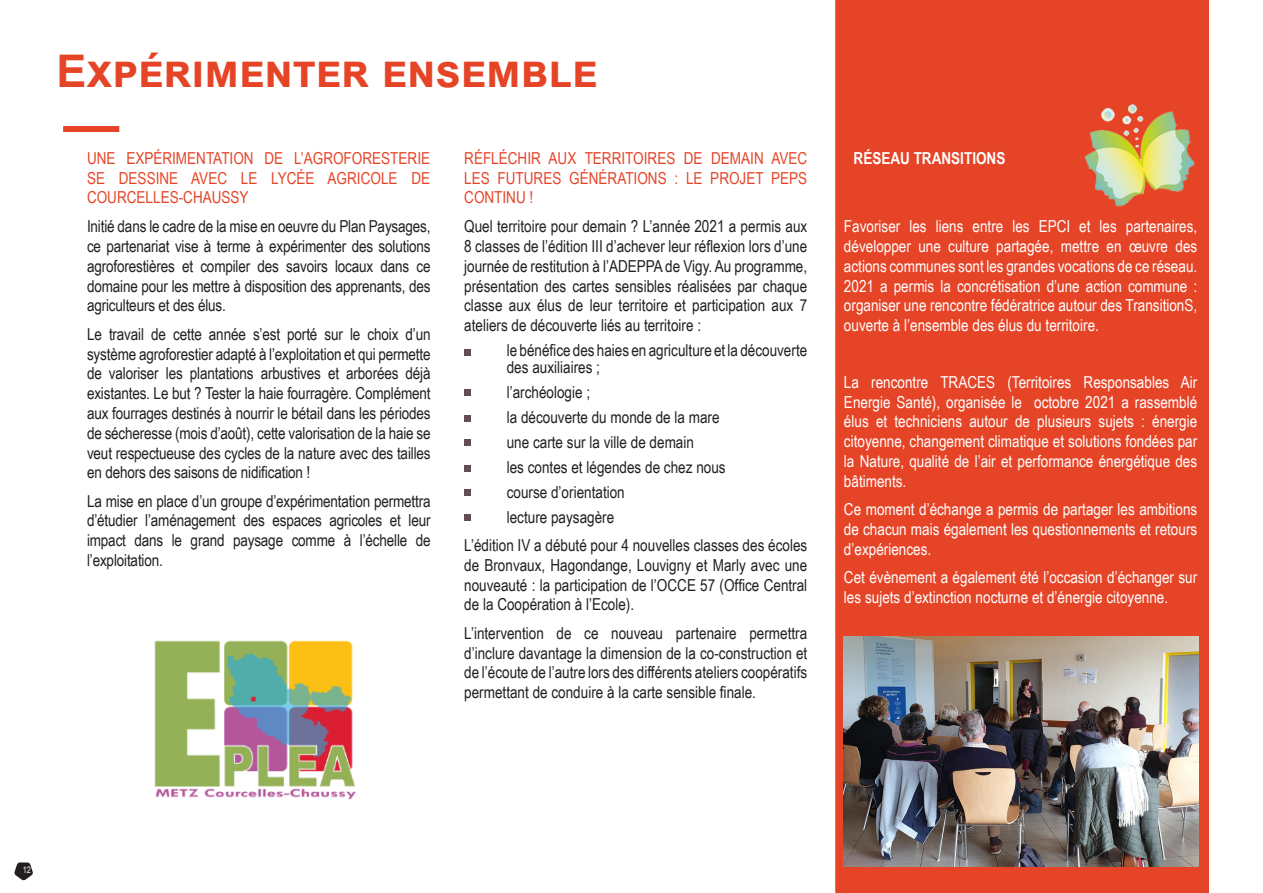
<style>
.page{position:relative;width:1263px;height:893px;background:#fff}
.page>*{position:absolute;margin:0;border:0;box-sizing:border-box;transform-origin:0 0}
.t1{font:700 45px "Arial";color:#e64427}
.TEXTE_COURANT{font:16.5px/19.8px "Arial Narrow";color:#231f20;text-align:justify}
.TEXTE_COURANT-2{font:16.5px/19.8px "Arial Narrow";color:#fff;text-align:justify}
.TEXTE_COURANT-3{font:16.5px/19.8px "Arial Narrow";color:#e64427;text-align:justify}
.TEXTE_COURANT-4{font:700 16.5px "Arial Narrow";color:#fff}
.t2{font:9px "Arial Narrow";color:#fff}
</style>
<div class="page">
<div style="left:63px;top:126px;width:56px;height:6px;background:#e64427"></div>
<svg style="left:14px;top:862px;width:19px;height:18px"></svg>
<div style="left:835px;top:0;width:374px;height:893px;background:#e64427"></div>
<img style="left:1083px;top:102px;width:111px;height:109px">
<img style="left:844px;top:636px;width:355px;height:230px">
<div style="left:464px;top:389px;width:6px;height:7px;background:#624e50"></div>
<div style="left:464px;top:415px;width:6px;height:7px;background:#624e50"></div>
<div style="left:464px;top:439px;width:6px;height:7px;background:#624e50"></div>
<div style="left:464px;top:465px;width:6px;height:7px;background:#624e50"></div>
<div style="left:464px;top:489px;width:6px;height:7px;background:#624e50"></div>
<div style="left:464px;top:514px;width:6px;height:7px;background:#624e50"></div>
<svg style="left:464px;top:350px;width:6px;height:6px"></svg>
<img style="left:154px;top:640px;width:202px;height:160px">
<p class="t1" style="left:56px;top:39px;width:542px">Expérimenter ensemble</p>
<p class="TEXTE_COURANT-3" style="left:87px;top:147px;width:345px">UNE EXPÉRIMENTATION DE L’AGROFORESTERIE SE DESSINE AVEC LE LYCÉE AGRICOLE DE COURCELLES-CHAUSSY</p>
<p class="TEXTE_COURANT" style="left:87px;top:216px;width:345px">Initié dans le cadre de la mise en oeuvre du Plan Paysages, ce partenariat vise à terme à expérimenter des solutions agroforestières et compiler des savoirs locaux dans ce domaine pour les mettre à disposition des apprenants, des agriculteurs et des élus.</p>
<p class="TEXTE_COURANT" style="left:87px;top:323px;width:345px">Le travail de cette année s’est porté sur le choix d’un système agroforestier adapté à l’exploitation et qui permette de valoriser les plantations arbustives et arborées déjà existantes. Le but ? Tester la haie fourragère. Complément aux fourrages destinés à nourrir le bétail dans les périodes de sécheresse (mois d’août), cette valorisation de la haie se veut respectueuse des cycles de la nature avec des tailles en dehors des saisons de nidification !</p>
<p class="TEXTE_COURANT" style="left:87px;top:490px;width:345px">La mise en place d’un groupe d’expérimentation permettra d’étudier l’aménagement des espaces agricoles et leur impact dans le grand paysage comme à l’échelle de l’exploitation.</p>
<p class="TEXTE_COURANT-3" style="left:464px;top:147px;width:345px">RÉFLÉCHIR AUX TERRITOIRES DE DEMAIN AVEC LES FUTURES GÉNÉRATIONS : LE PROJET PEPS CONTINU !</p>
<p class="TEXTE_COURANT-4" style="left:853px;top:145px;width:153px">RÉSEAU TRANSITIONS</p>
<p class="TEXTE_COURANT" style="left:464px;top:216px;width:345px">Quel territoire pour demain ? L’année 2021 a permis aux 8 classes de l’édition III d’achever leur réflexion lors d’une journée de restitution à l’ADEPPA de Vigy. Au programme, présentation des cartes sensibles réalisées par chaque classe aux élus de leur territoire et participation aux 7 ateliers de découverte liés au territoire :</p>
<p class="TEXTE_COURANT" style="left:507px;top:342px;width:302px;line-height:16.5px">le bénéfice des haies en agriculture et la découverte des auxiliaires ;</p>
<p class="TEXTE_COURANT" style="left:507px;top:381px;width:85px">l’archéologie ;</p>
<p class="TEXTE_COURANT" style="left:507px;top:406px;width:214px">la découverte du monde de la mare</p>
<p class="TEXTE_COURANT" style="left:507px;top:431px;width:189px">une carte sur la ville de demain</p>
<p class="TEXTE_COURANT" style="left:507px;top:456px;width:220px">les contes et légendes de chez nous</p>
<p class="TEXTE_COURANT" style="left:507px;top:481px;width:120px">course d’orientation</p>
<p class="TEXTE_COURANT" style="left:507px;top:506px;width:109px">lecture paysagère</p>
<p class="TEXTE_COURANT" style="left:464px;top:535px;width:345px">L’édition IV a débuté pour 4 nouvelles classes des écoles de Bronvaux, Hagondange, Louvigny et Marly avec une nouveauté : la participation de l’OCCE 57 (Office Central de la Coopération à l’Ecole).</p>
<p class="TEXTE_COURANT" style="left:464px;top:622px;width:345px">L’intervention de ce nouveau partenaire permettra d’inclure davantage la dimension de la co-construction et de l’écoute de l’autre lors des différents ateliers coopératifs permettant de conduire à la carte sensible finale.</p>
<p class="TEXTE_COURANT-2" style="left:844px;top:216px;width:355px">Favoriser les liens entre les EPCI et les partenaires, développer une culture partagée, mettre en œuvre des actions communes sont les grandes vocations de ce réseau.<br>2021 a permis la concrétisation d’une action commune : organiser une rencontre fédératrice autour des TransitionS, ouverte à l’ensemble des élus du territoire.</p>
<p class="TEXTE_COURANT-2" style="left:844px;top:371px;width:355px">La rencontre TRACES (Territoires Responsables Air Energie Santé), organisée le octobre 2021 a rassemblé élus et techniciens autour de plusieurs sujets : énergie citoyenne, changement climatique et solutions fondées par la Nature, qualité de l’air et performance énergétique des bâtiments.</p>
<p class="TEXTE_COURANT-2" style="left:844px;top:499px;width:355px">Ce moment d’échange a permis de partager les ambitions de chacun mais également les questionnements et retours d’expériences.</p>
<p class="TEXTE_COURANT-2" style="left:844px;top:567px;width:355px">Cet évènement a également été l’occasion d’échanger sur les sujets d’extinction nocturne et d’énergie citoyenne.</p>
<p class="t2" style="left:23px;top:863px;width:10px">12</p>
</div>
